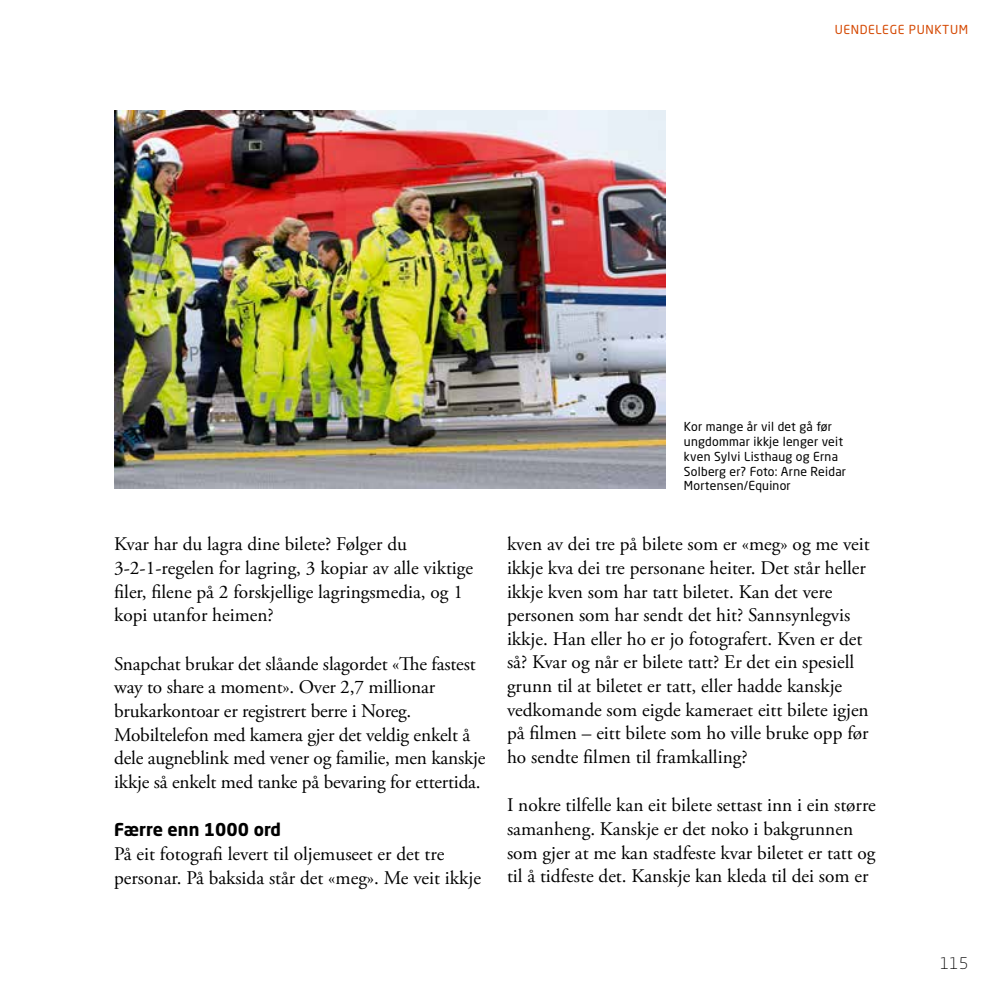
<style>
.page{position:relative;width:993px;height:993px;background:#fff}
.page>*{position:absolute;margin:0;border:0;box-sizing:border-box;transform-origin:0 0}
.t1{font:19.25px/23.6px "Adobe Garamond Pro";color:#000}
.t2{font:700 17.5px "Neo Sans Std";color:#000}
.t3{font:300 15.75px "Neo Sans Std";color:#000}
.t4{font:12.25px/14.7px "Neo Sans Std";letter-spacing:.02em;color:#000}
.t5{font:12.25px "Neo Sans Std";letter-spacing:.05em;color:#d54903}
</style>
<div class="page">
<img style="left:114px;top:110px;width:551px;height:378px">
<p class="t5" style="left:834px;top:22px;width:135px">UENDELEGE PUNKTUM</p>
<p class="t1" style="left:114px;top:533px;width:360px">Kvar har du lagra dine bilete? Følger du 3-2-1-regelen for lagring, 3 kopiar av alle viktige filer, filene på 2 forskjellige lagringsmedia, og 1 kopi utanfor heimen?</p>
<p class="t1" style="left:114px;top:652px;width:372px">Snapchat brukar det slåande slagordet «The fastest way to share a moment». Over 2,7 millionar brukarkontoar er registrert berre i Noreg.<br>Mobiltelefon med kamera gjer det veldig enkelt å dele augneblink med vener og familie, men kanskje ikkje så enkelt med tanke på bevaring for ettertida.</p>
<p class="t2" style="left:114px;top:818px;width:168px">Færre enn 1000 ord</p>
<p class="t1" style="left:114px;top:842px;width:368px">På eit fotografi levert til oljemuseet er det tre personar. På baksida står det «meg». Me veit ikkje</p>
<p class="t4" style="left:683px;top:419px;width:164px">Kor mange år vil det gå før ungdommar ikkje lenger veit kven Sylvi Listhaug og Erna<br>Solberg er? Foto: Arne Reidar<br>Mortensen/Equinor</p>
<p class="t1" style="left:507px;top:533px;width:364px">kven av dei tre på bilete som er «meg» og me veit ikkje kva dei tre personane heiter. Det står heller ikkje kven som har tatt biletet. Kan det vere personen som har sendt det hit? Sannsynlegvis ikkje. Han eller ho er jo fotografert. Kven er det så? Kvar og når er bilete tatt? Er det ein spesiell grunn til at biletet er tatt, eller hadde kanskje vedkomande som eigde kameraet eitt bilete igjen på filmen – eitt bilete som ho ville bruke opp før ho sendte filmen til framkalling?</p>
<p class="t1" style="left:507px;top:794px;width:370px">I nokre tilfelle kan eit bilete settast inn i ein større samanheng. Kanskje er det noko i bakgrunnen som gjer at me kan stadfeste kvar biletet er tatt og til å tidfeste det. Kanskje kan kleda til dei som er</p>
<p class="t3" style="left:939px;top:953px;width:30px">115</p>
</div>
